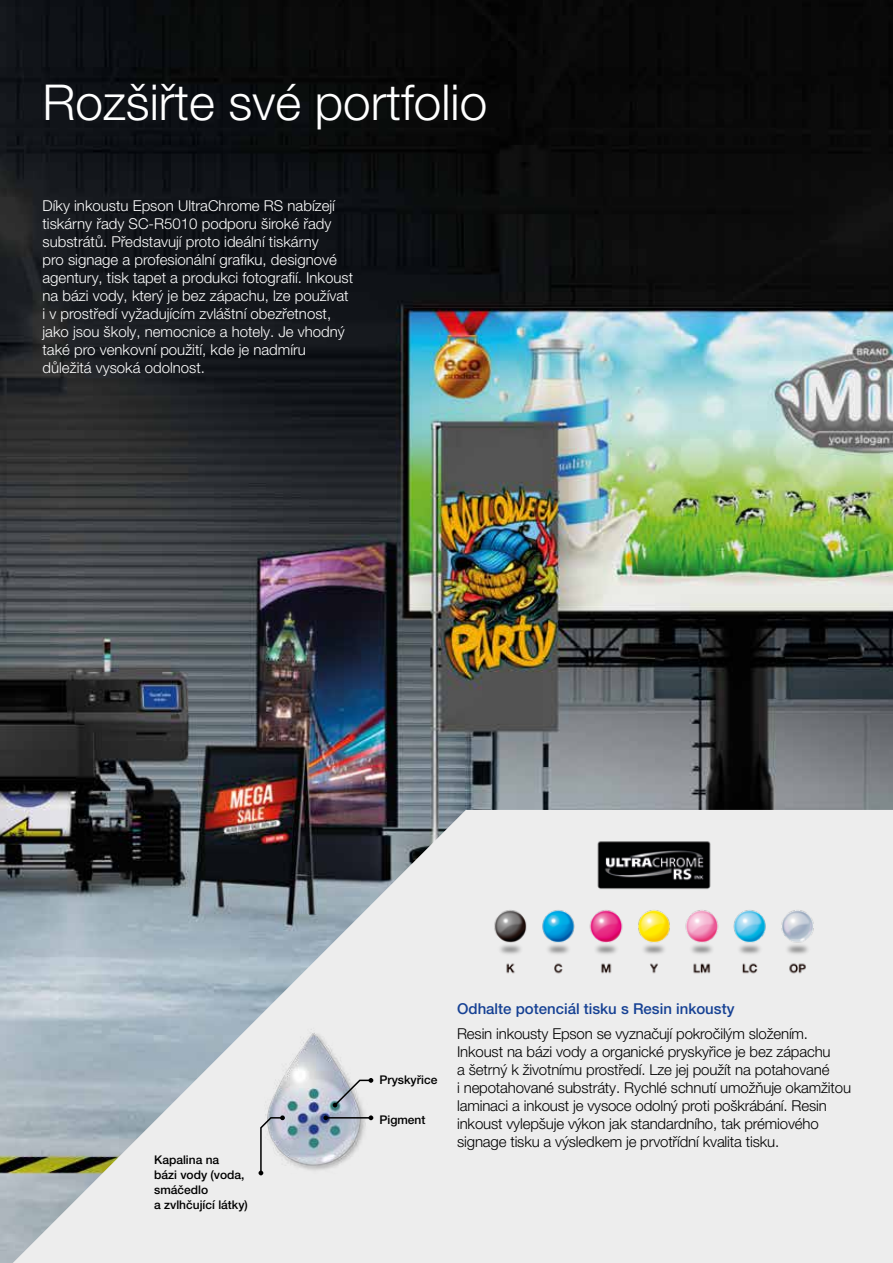
<style>
.page{position:relative;width:893px;height:1263px;background:#fff}
.page>*{position:absolute;margin:0;border:0;box-sizing:border-box;transform-origin:0 0}
.t1{font:300 49.5px "Helvetica Neue LT Pro";color:#fff}
.t2{font:300 15px/18px "Helvetica Neue LT Pro";color:#fff}
.t3{font:300 15px/18px "Helvetica Neue LT Pro";letter-spacing:-.01em;color:#000}
.t4{font:500 15px "Helvetica Neue LT Pro";color:#164194}
.t5{font:500 12px/15px "Helvetica Neue LT Pro";color:#000}
</style>
<div class="page">
<img style="left:0;top:0;width:893px;height:1263px">
<svg style="left:13px;top:810px;width:880px;height:453px;background:#c7cacd"></svg>
<hr style="left:892px;top:981px;width:1px;height:282px;background:#164194">
<img style="left:196px;top:1019px;width:213px;height:163px">
<img style="left:457px;top:810px;width:393px;height:196px">
<svg style="left:333px;top:1078px;width:40px;height:29px"></svg>
<hr style="left:326px;top:1117px;width:45px;height:1px;background:#000">
<svg style="left:323px;top:1115px;width:5px;height:5px"></svg>
<svg style="left:369px;top:1115px;width:4px;height:5px"></svg>
<svg style="left:259px;top:1115px;width:26px;height:60px;background:#c8cace"></svg>
<h1 class="t1" style="left:43px;top:73px;width:446px">Rozšiřte své portfolio</h1>
<p class="t2" style="left:43px;top:196px;width:312px">Díky inkoustu Epson UltraChrome RS nabízejí tiskárny řady SC-R5010 podporu široké řady substrátů. Představují proto ideální tiskárny<br>pro signage a profesionální grafiku, designové agentury, tisk tapet a produkci fotografií. Inkoust na bázi vody, který je bez zápachu, lze používat i v prostředí vyžadujícím zvláštní obezřetnost, jako jsou školy, nemocnice a hotely. Je vhodný také pro venkovní použití, kde je nadmíru důležitá vysoká odolnost.</p>
<p class="t5" style="left:154px;top:1152px;width:95px">Kapalina na<br>bázi vody (voda, smáčedlo<br>a zvlhčující látky)</p>
<p class="t5" style="left:379px;top:1072px;width:59px">Pryskyřice</p>
<p class="t5" style="left:379px;top:1112px;width:48px">Pigment</p>
<p class="t4" style="left:457px;top:1000px;width:279px">Odhalte potenciál tisku s Resin inkousty</p>
<p class="t3" style="left:457px;top:1024px;width:395px">Resin inkousty Epson se vyznačují pokročilým složením.<br>Inkoust na bázi vody a organické pryskyřice je bez zápachu<br>a šetrný k životnímu prostředí. Lze jej použít na potahované<br>i nepotahované substráty. Rychlé schnutí umožňuje okamžitou laminaci a inkoust je vysoce odolný proti poškrábání. Resin inkoust vylepšuje výkon jak standardního, tak prémiového signage tisku a výsledkem je prvotřídní kvalita tisku.</p>
</div>
